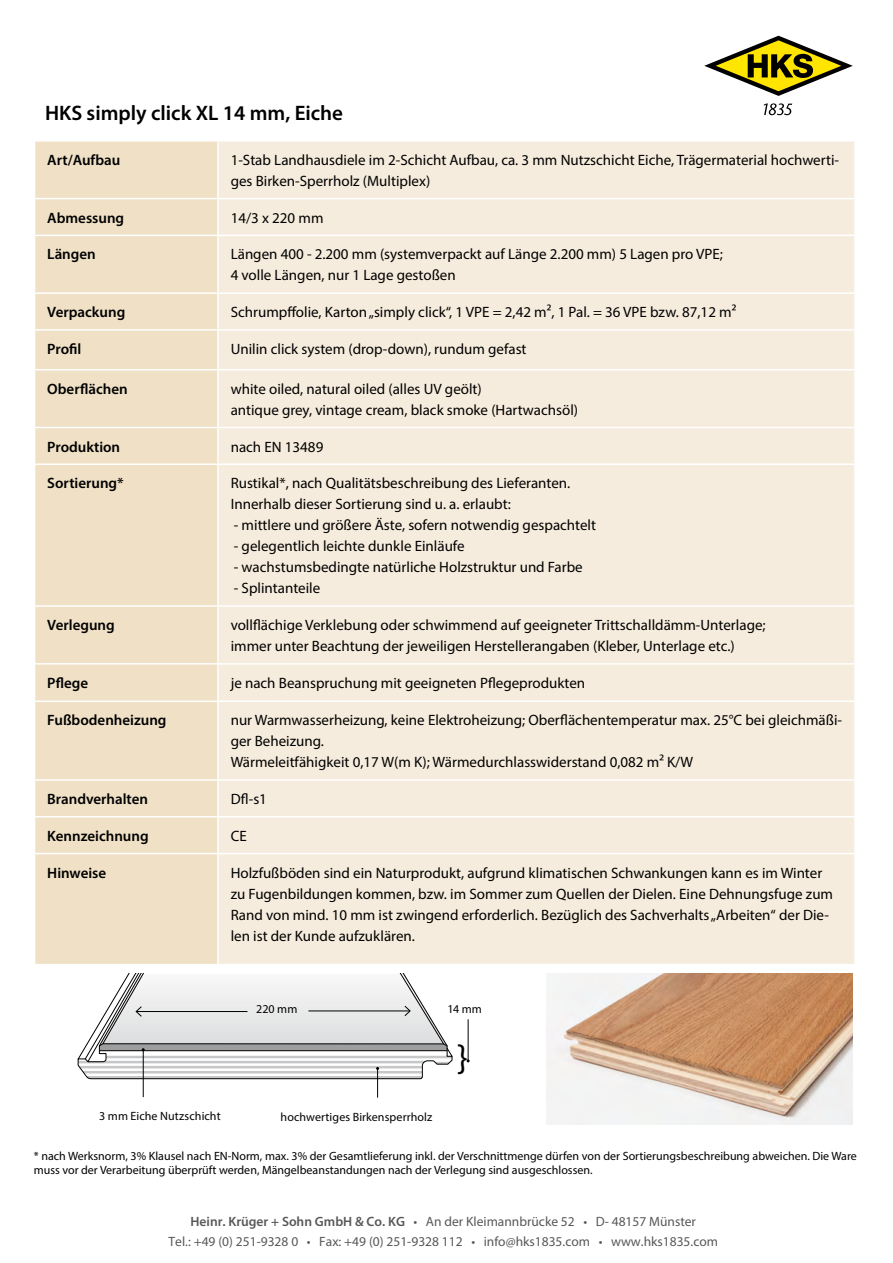
<style>
.page{position:relative;width:893px;height:1263px;background:#fff}
.page>*{position:absolute;margin:0;border:0;box-sizing:border-box;transform-origin:0 0}
.Surface_Headline{font:37.5px "Myriad Pro";color:#000}
.t1{font:600 21px "Myriad Pro";color:#000}
.t2{font:15px/21px "Myriad Pro";color:#000}
.t3{font:600 15px "Myriad Pro";color:#000}
.Grundtext{font:13.5px "Myriad Pro";color:#58585a}
.Surface_Headline-2{font:12px/14.4px "Myriad Pro";color:#000}
.s1{font-weight:600}
</style>
<div class="page">
<div style="left:35px;top:142px;width:182px;height:822px;background:#efe0c6"></div>
<div style="left:219px;top:142px;width:635px;height:822px;background:#f6ecdd"></div>
<hr style="left:34px;top:198px;width:184px;height:1px;background:#fff">
<hr style="left:218px;top:198px;width:638px;height:1px;background:#fff">
<hr style="left:34px;top:235px;width:184px;height:1px;background:#fff">
<hr style="left:218px;top:235px;width:638px;height:1px;background:#fff">
<hr style="left:34px;top:292px;width:184px;height:2px;background:#fff">
<hr style="left:218px;top:292px;width:638px;height:2px;background:#fff">
<hr style="left:34px;top:329px;width:184px;height:2px;background:#fff">
<hr style="left:218px;top:329px;width:638px;height:2px;background:#fff">
<hr style="left:34px;top:369px;width:184px;height:1px;background:#fff">
<hr style="left:218px;top:369px;width:638px;height:1px;background:#fff">
<hr style="left:34px;top:427px;width:184px;height:1px;background:#fff">
<hr style="left:218px;top:427px;width:638px;height:1px;background:#fff">
<hr style="left:34px;top:463px;width:184px;height:2px;background:#fff">
<hr style="left:218px;top:463px;width:638px;height:2px;background:#fff">
<hr style="left:34px;top:605px;width:184px;height:2px;background:#fff">
<hr style="left:218px;top:605px;width:638px;height:2px;background:#fff">
<hr style="left:34px;top:663px;width:184px;height:1px;background:#fff">
<hr style="left:218px;top:663px;width:638px;height:1px;background:#fff">
<hr style="left:34px;top:700px;width:184px;height:2px;background:#fff">
<hr style="left:218px;top:700px;width:638px;height:2px;background:#fff">
<hr style="left:34px;top:779px;width:184px;height:2px;background:#fff">
<hr style="left:218px;top:779px;width:638px;height:2px;background:#fff">
<hr style="left:34px;top:816px;width:184px;height:1px;background:#fff">
<hr style="left:218px;top:816px;width:638px;height:1px;background:#fff">
<hr style="left:34px;top:853px;width:184px;height:1px;background:#fff">
<hr style="left:218px;top:853px;width:638px;height:1px;background:#fff">
<svg style="left:704px;top:36px;width:149px;height:60px"></svg>
<svg style="left:764px;top:103px;width:28px;height:12px"></svg>
<img style="left:546px;top:974px;width:307px;height:150px">
<hr style="left:468px;top:1019px;width:1px;height:42px;background:#000">
<svg style="left:77px;top:974px;width:376px;height:123px"></svg>
<p class="t1" style="left:45px;top:100px;width:300px">HKS simply click XL 14 mm, Eiche</p>
<p class="t3" style="left:47px;top:150px;width:75px">Art/Aufbau</p>
<p class="t2" style="left:231px;top:149px;width:610px">1-Stab Landhausdiele im 2-Schicht Aufbau, ca. 3 mm Nutzschicht Eiche, Trägermaterial hochwerti&shy;ges Birken-Sperrholz (Multiplex)</p>
<p class="t3" style="left:47px;top:208px;width:78px">Abmessung</p>
<p class="t2" style="left:231px;top:207px;width:94px">14/3 x 220 mm</p>
<p class="t3" style="left:47px;top:245px;width:50px">Längen</p>
<p class="t2" style="left:231px;top:244px;width:494px">Längen 400 - 2.200 mm (systemverpackt auf Länge 2.200 mm) 5 Lagen pro VPE;</p>
<p class="t2" style="left:231px;top:265px;width:227px">4 volle Längen, nur 1 Lage gestoßen</p>
<p class="t3" style="left:47px;top:303px;width:79px">Verpackung</p>
<p class="t2" style="left:231px;top:301px;width:507px">Schrumpffolie, Karton „simply click“, 1 VPE = 2,42 m², 1 Pal. = 36 VPE bzw. 87,12 m²</p>
<p class="t3" style="left:47px;top:339px;width:36px">Profil</p>
<p class="t2" style="left:231px;top:338px;width:297px">Unilin click system (drop-down), rundum gefast</p>
<p class="t3" style="left:47px;top:379px;width:82px">Oberflächen</p>
<p class="t2" style="left:231px;top:378px;width:253px">white oiled, natural oiled (alles UV geölt)</p>
<p class="t2" style="left:231px;top:399px;width:349px">antique grey, vintage cream, black smoke (Hartwachsöl)</p>
<p class="t3" style="left:47px;top:437px;width:74px">Produktion</p>
<p class="t2" style="left:231px;top:436px;width:94px">nach EN 13489</p>
<p class="t3" style="left:47px;top:474px;width:78px">Sortierung*</p>
<p class="t2" style="left:231px;top:472px;width:341px">Rustikal*, nach Qualitätsbeschreibung des Lieferanten.</p>
<p class="t2" style="left:231px;top:493px;width:282px">Innerhalb dieser Sortierung sind u. a. erlaubt:</p>
<p class="t2" style="left:234px;top:514px;width:364px">- mittlere und größere Äste, sofern notwendig gespachtelt</p>
<p class="t2" style="left:234px;top:535px;width:232px">- gelegentlich leichte dunkle Einläufe</p>
<p class="t2" style="left:234px;top:556px;width:350px">- wachstumsbedingte natürliche Holzstruktur und Farbe</p>
<p class="t2" style="left:234px;top:577px;width:88px">- Splintanteile</p>
<p class="t3" style="left:47px;top:615px;width:69px">Verlegung</p>
<p class="t2" style="left:231px;top:614px;width:536px">vollflächige Verklebung oder schwimmend auf geeigneter Trittschalldämm-Unterlage;</p>
<p class="t2" style="left:231px;top:635px;width:505px">immer unter Beachtung der jeweiligen Herstellerangaben (Kleber, Unterlage etc.)</p>
<p class="t3" style="left:47px;top:673px;width:42px">Pflege</p>
<p class="t2" style="left:231px;top:672px;width:356px">je nach Beanspruchung mit geeigneten Pflegeprodukten</p>
<p class="t3" style="left:47px;top:711px;width:121px">Fußbodenheizung</p>
<p class="t2" style="left:231px;top:709px;width:613px">nur Warmwasserheizung, keine Elektroheizung; Oberflächentemperatur max. 25°C bei gleichmäßi&shy;ger Beheizung.</p>
<p class="t2" style="left:231px;top:751px;width:464px">Wärmeleitfähigkeit 0,17 W(m K); Wärmedurchlasswiderstand 0,082 m² K/W</p>
<p class="t3" style="left:47px;top:789px;width:102px">Brandverhalten</p>
<p class="t2" style="left:231px;top:788px;width:38px">Dfl-s1</p>
<p class="t3" style="left:47px;top:826px;width:103px">Kennzeichnung</p>
<p class="t2" style="left:231px;top:825px;width:18px">CE</p>
<p class="t3" style="left:47px;top:863px;width:60px">Hinweise</p>
<p class="t2" style="left:231px;top:862px;width:604px">Holzfußböden sind ein Naturprodukt, aufgrund klimatischen Schwankungen kann es im Winter zu Fugenbildungen kommen, bzw. im Sommer zum Quellen der Dielen. Eine Dehnungsfuge zum Rand von mind. 10 mm ist zwingend erforderlich. Bezüglich des Sachverhalts „Arbeiten“ der Die&shy;len ist der Kunde aufzuklären.</p>
<p class="Surface_Headline-2" style="left:256px;top:1002px;width:43px">220 mm</p>
<p class="Surface_Headline-2" style="left:448px;top:1002px;width:36px">14 mm</p>
<p class="Surface_Headline" style="left:457px;top:1034px;width:12px">}</p>
<p class="Surface_Headline-2" style="left:99px;top:1109px;width:123px">3 mm Eiche Nutzschicht</p>
<p class="Surface_Headline-2" style="left:281px;top:1109px;width:153px">hochwertiges Birkensperrholz</p>
<p class="Surface_Headline-2" style="left:34px;top:1148px;width:825px">* nach Werksnorm, 3% Klausel nach EN-Norm, max. 3% der Gesamtlieferung inkl. der Verschnittmenge dürfen von der Sortierungsbeschreibung abweichen. Die Ware muss vor der Verarbeitung überprüft werden, Mängelbeanstandungen nach der Verlegung sind ausgeschlossen.</p>
<p class="Grundtext" style="left:191px;top:1213px;width:507px"><span class="s1">Heinr. Krüger + Sohn GmbH &amp; Co. KG</span> • An der Kleimannbrücke 52 • D- 48157 Münster</p>
<p class="Grundtext" style="left:169px;top:1233px;width:551px">Tel.: +49 (0) 251-9328 0 • Fax: +49 (0) 251-9328 112 • info@hks1835.com • www.hks1835.com</p>
</div>
